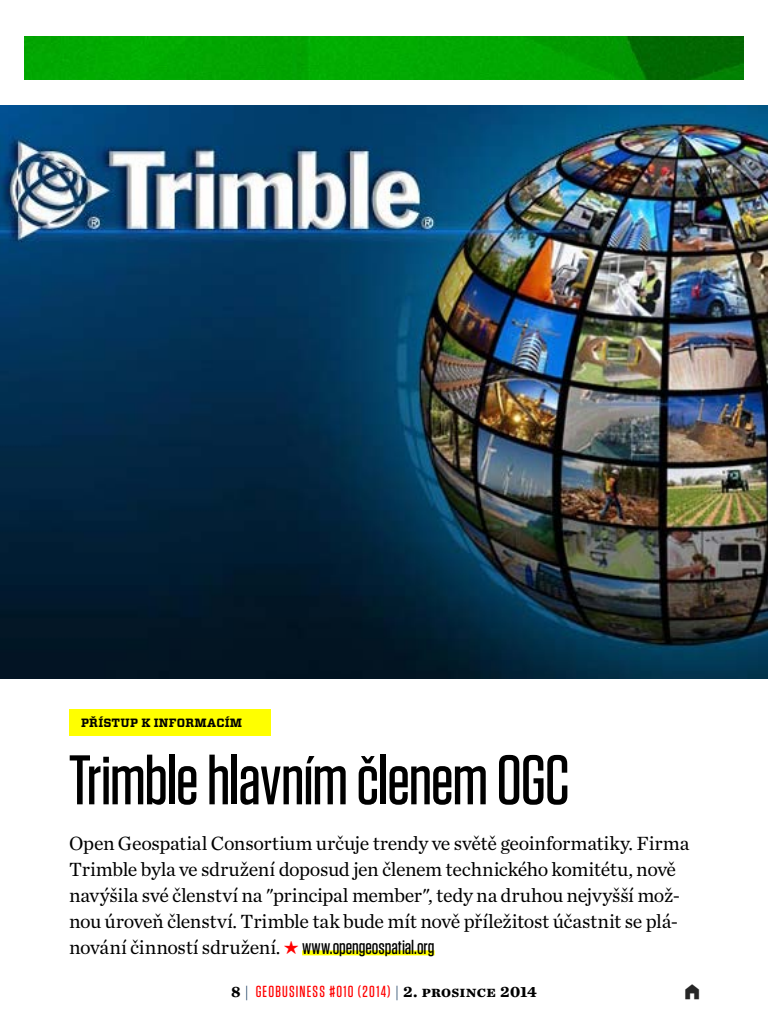
<style>
.page{position:relative;width:768px;height:1024px;background:#fff}
.page>*{position:absolute;margin:0;border:0;box-sizing:border-box;transform-origin:0 0}
.t1{font:500 70px "Tungsten";letter-spacing:-.02em;color:#000}
.t2{font:20px/26px "Chronicle Text G1";letter-spacing:-.015em;color:#000}
.t3{font:500 16px "Tungsten";letter-spacing:.075em;color:#f00}
.t4{font:700 12px "Vitesse";letter-spacing:.02em;color:#000}
.s1{color:#f00}
.s2{font-family:"Tungsten";font-weight:500}
.s3{font-family:"Chronicle Text G1";font-weight:700;color:#000}
.s4{font-family:"Chronicle Text G1";font-weight:400;color:#1e4164}
</style>
<div class="page">
<img style="left:0;top:106px;width:768px;height:572px">
<div style="left:302px;top:950px;width:133px;height:5px;background:#ff0"></div>
<img style="left:24px;top:36px;width:720px;height:44px">
<div style="left:69px;top:709px;width:202px;height:27px;background:#ff0"></div>
<p class="t4" style="left:81px;top:715px;width:163px">PŘÍSTUP K INFORMACÍM</p>
<h1 class="t1" style="left:69px;top:744px;width:452px">Trimble hlavním členem OGC</h1>
<p class="t2" style="left:69px;top:829px;width:622px">Open Geospatial Consortium určuje trendy ve světě geoinformatiky. Firma Trimble byla ve sdružení doposud jen členem technického komitétu, nově navýšila své členství na "principal member", tedy na druhou nejvyšší mož&shy;nou úroveň členství. Trimble tak bude mít nově příležitost účastnit se plá&shy;nování činností sdružení. <span class="s1">•</span> <span class="s2">www.opengeospatial.org</span></p>
<p class="t3" style="left:231px;top:983px;width:307px"><span class="s3">8</span> <span class="s4">|</span> GeoBusiness #010 (2014) <span class="s4">|</span> <span class="s3">2. prosince 2014</span></p>
</div>
